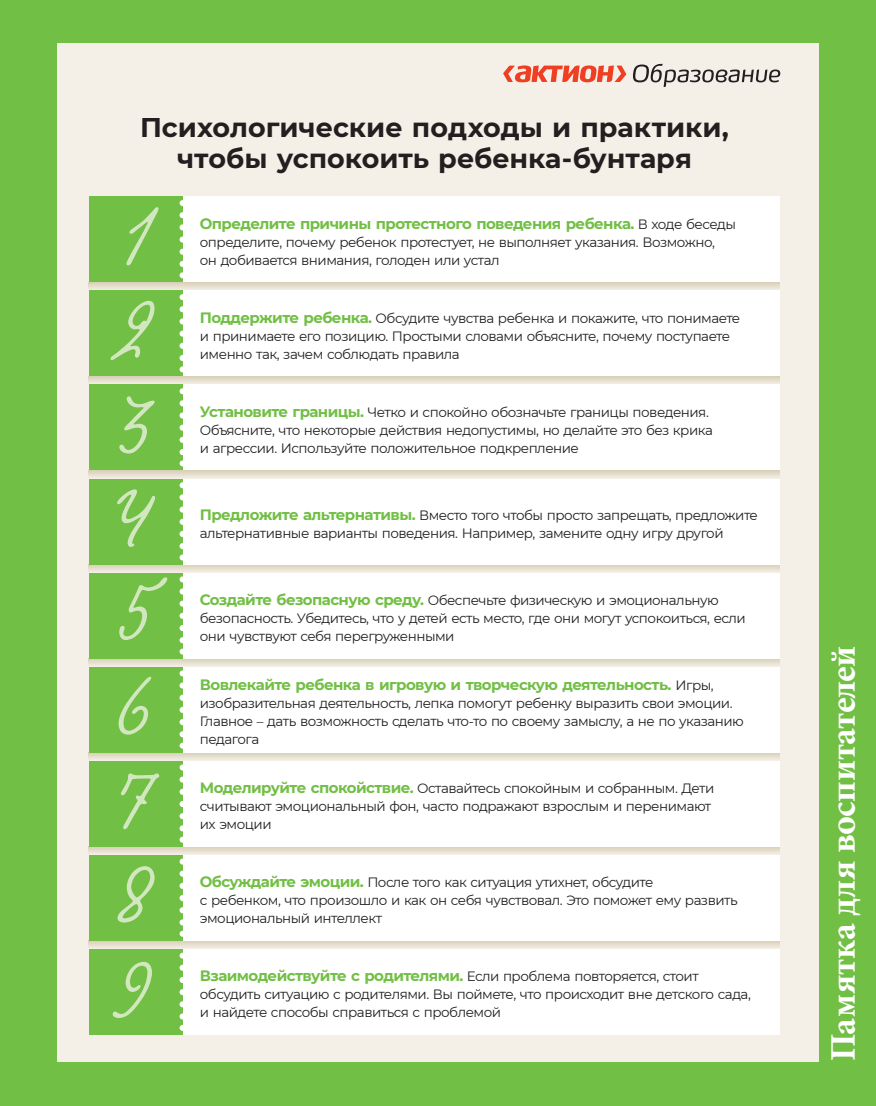
<style>
.page{position:relative;width:876px;height:1106px;background:#71bf44}
.page>*{position:absolute;margin:0;border:0;box-sizing:border-box;transform-origin:0 0}
.t1{font:84px "Kobzar KS";color:#d2e7c0}
.t2{font:700 36px "Minion Pro";letter-spacing:-.01em;color:#fff}
.t3{font:700 27px/31.5px "Montserrat";color:#231f20;text-align:center}
.t4{font:700 15px "Montserrat";letter-spacing:-.04em;color:#71bf44}
.t5{font:13.5px/18px "Montserrat";letter-spacing:-.035em;color:#231f20}
.s1{font-weight:400;font-size:13.5px;color:#231f20}
.s2{font-weight:700;font-size:15px;color:#71bf44}
</style>
<div class="page">
<div style="left:57px;top:44px;width:762px;height:1018px;background:#f4f0e8"></div>
<svg style="left:503px;top:65px;width:123px;height:17px"></svg>
<svg style="left:633px;top:64px;width:147px;height:23px"></svg>
<svg style="left:89px;top:282px;width:691px;height:9px"></svg>
<svg style="left:89px;top:376px;width:691px;height:9px"></svg>
<svg style="left:89px;top:470px;width:691px;height:7px;background:#e2dbc9"></svg>
<svg style="left:89px;top:564px;width:691px;height:7px;background:#e5e0cf"></svg>
<svg style="left:89px;top:752px;width:691px;height:7px;background:#e4e0ce"></svg>
<svg style="left:89px;top:846px;width:691px;height:7px;background:#e4dfce"></svg>
<svg style="left:89px;top:940px;width:691px;height:7px;background:#e4dfce"></svg>
<svg style="left:89px;top:658px;width:691px;height:7px;background:#e4e0cf"></svg>
<div style="left:89px;top:197px;width:691px;height:85px;background:#fff"></div>
<div style="left:89px;top:197px;width:93px;height:85px;background:#71bf44"></div>
<svg style="left:179px;top:215px;width:4px;height:63px"></svg>
<div style="left:89px;top:291px;width:691px;height:85px;background:#fff"></div>
<div style="left:89px;top:291px;width:93px;height:85px;background:#71bf44"></div>
<svg style="left:179px;top:309px;width:4px;height:63px"></svg>
<div style="left:89px;top:385px;width:691px;height:85px;background:#fff"></div>
<div style="left:89px;top:385px;width:93px;height:85px;background:#71bf44"></div>
<svg style="left:179px;top:403px;width:4px;height:63px"></svg>
<div style="left:89px;top:479px;width:691px;height:85px;background:#fff"></div>
<div style="left:89px;top:479px;width:93px;height:85px;background:#71bf44"></div>
<svg style="left:179px;top:497px;width:4px;height:63px"></svg>
<div style="left:89px;top:573px;width:691px;height:85px;background:#fff"></div>
<div style="left:89px;top:573px;width:93px;height:85px;background:#71bf44"></div>
<svg style="left:179px;top:591px;width:4px;height:63px"></svg>
<div style="left:89px;top:667px;width:691px;height:85px;background:#fff"></div>
<div style="left:89px;top:667px;width:93px;height:85px;background:#71bf44"></div>
<svg style="left:179px;top:685px;width:4px;height:63px"></svg>
<div style="left:89px;top:761px;width:691px;height:85px;background:#fff"></div>
<div style="left:89px;top:761px;width:93px;height:85px;background:#71bf44"></div>
<svg style="left:179px;top:779px;width:4px;height:63px"></svg>
<div style="left:89px;top:855px;width:691px;height:85px;background:#fff"></div>
<div style="left:89px;top:855px;width:93px;height:85px;background:#71bf44"></div>
<svg style="left:179px;top:873px;width:4px;height:63px"></svg>
<div style="left:89px;top:949px;width:691px;height:85px;background:#fff"></div>
<div style="left:89px;top:949px;width:93px;height:85px;background:#71bf44"></div>
<svg style="left:179px;top:967px;width:4px;height:63px"></svg>
<h3 class="t3" style="left:140px;top:110px;width:590px">Психологические подходы и практики, чтобы успокоить ребенка-бунтаря</h3>
<h1 class="t1" style="left:124px;top:183px;width:30px">1</h1>
<h1 class="t1" style="left:120px;top:277px;width:34px">2</h1>
<h1 class="t1" style="left:120px;top:371px;width:34px">3</h1>
<h1 class="t1" style="left:114px;top:465px;width:40px">4</h1>
<h1 class="t1" style="left:121px;top:559px;width:33px">5</h1>
<h1 class="t1" style="left:119px;top:653px;width:35px">6</h1>
<h1 class="t1" style="left:117px;top:747px;width:37px">7</h1>
<h1 class="t1" style="left:119px;top:841px;width:35px">8</h1>
<h1 class="t1" style="left:118px;top:936px;width:36px">9</h1>
<p class="t4" style="left:200px;top:212px;width:538px">Определите причины протестного поведения ребенка. <span class="s1">В ходе беседы</span></p>
<p class="t5" style="left:200px;top:232px;width:516px">определите, почему ребенок протестует, не выполняет указания. Возможно,</p>
<p class="t5" style="left:200px;top:250px;width:301px">он добивается внимания, голоден или устал</p>
<p class="t5" style="left:200px;top:308px;width:542px"><span class="s2">Поддержите ребенка.</span> Обсудите чувства ребенка и покажите, что понимаете и принимаете его позицию. Простыми словами объясните, почему поступаете</p>
<p class="t5" style="left:200px;top:344px;width:261px">именно так, зачем соблюдать правила</p>
<p class="t5" style="left:200px;top:402px;width:515px"><span class="s2">Установите границы.</span> Четко и спокойно обозначьте границы поведения.<br>Объясните, что некоторые действия недопустимы, но делайте это без крика</p>
<p class="t5" style="left:200px;top:438px;width:381px">и агрессии. Используйте положительное подкрепление</p>
<p class="t5" style="left:200px;top:505px;width:560px"><span class="s2">Предложите альтернативы.</span> Вместо того чтобы просто запрещать, предложите</p>
<p class="t5" style="left:200px;top:523px;width:525px">альтернативные варианты поведения. Например, замените одну игру другой</p>
<p class="t5" style="left:200px;top:590px;width:547px"><span class="s2">Создайте безопасную среду.</span> Обеспечьте физическую и эмоциональную безопасность. Убедитесь, что у детей есть место, где они могут успокоиться, если</p>
<p class="t5" style="left:200px;top:626px;width:256px">они чувствуют себя перегруженными</p>
<p class="t4" style="left:200px;top:674px;width:515px">Вовлекайте ребенка в игровую и творческую деятельность. <span class="s1">Игры,</span></p>
<p class="t5" style="left:200px;top:693px;width:546px">изобразительная деятельность, лепка помогут ребенку выразить свои эмоции.<br>Главное – дать возможность сделать что-то по своему замыслу, а не по указанию</p>
<p class="t5" style="left:200px;top:729px;width:61px">педагога</p>
<p class="t5" style="left:200px;top:778px;width:516px"><span class="s2">Моделируйте спокойствие.</span> Оставайтесь спокойным и собранным. Дети считывают эмоциональный фон, часто подражают взрослым и перенимают</p>
<p class="t5" style="left:200px;top:814px;width:73px">их эмоции</p>
<p class="t5" style="left:200px;top:872px;width:539px"><span class="s2">Обсуждайте эмоции.</span> После того как ситуация утихнет, обсудите<br>с ребенком, что произошло и как он себя чувствовал. Это поможет ему развить</p>
<p class="t5" style="left:200px;top:908px;width:184px">эмоциональный интеллект</p>
<p class="t5" style="left:200px;top:966px;width:552px"><span class="s2">Взаимодействуйте с родителями.</span> Если проблема повторяется, стоит обсудить ситуацию с родителями. Вы поймете, что происходит вне детского сада,</p>
<p class="t5" style="left:200px;top:1002px;width:303px">и найдете способы справиться с проблемой</p>
<h2 class="t2" style="left:818px;top:1061px;width:417px;rotate:-90deg">Памятка для воспитателей</h2>
</div>
